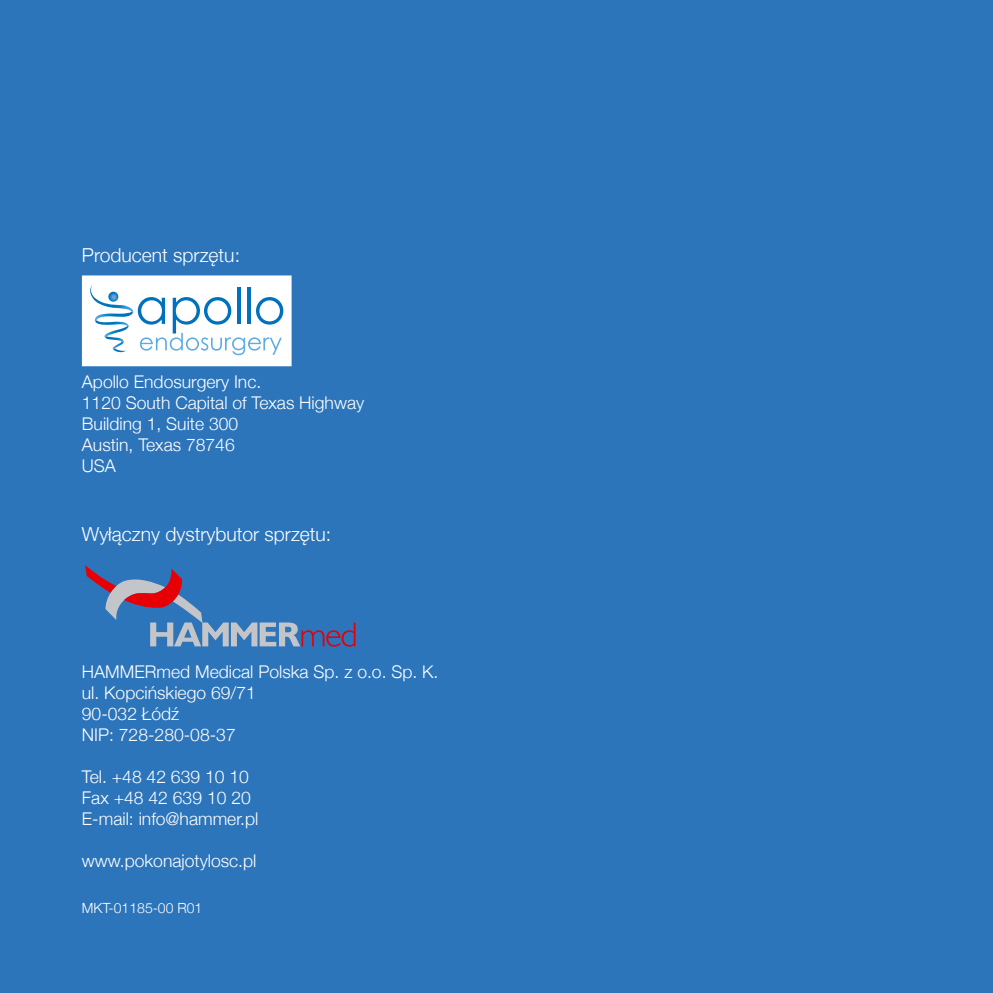
<style>
.page{position:relative;width:993px;height:993px;background:#fff}
.page>*{position:absolute;margin:0;border:0;box-sizing:border-box;transform-origin:0 0}
.t1{font:300 19.25px "Helvetica Neue";color:#fff}
.t2{font:300 17.5px/21px "Helvetica Neue";color:#fff}
.t3{font:300 14px "Helvetica Neue";color:#fff}
</style>
<div class="page">
<div style="left:0;top:0;width:992px;height:992px;background:#2c75bb"></div>
<svg style="left:85px;top:565px;width:270px;height:81px"></svg>
<div style="left:83px;top:276px;width:208px;height:89px;background:#fff"></div>
<svg style="left:90px;top:285px;width:193px;height:70px"></svg>
<div style="left:82px;top:275px;width:209px;height:91px;border:2px solid #fff"></div>
<p class="t1" style="left:82px;top:243px;width:159px">Producent sprzętu:</p>
<p class="t2" style="left:82px;top:370px;width:284px">Apollo Endosurgery Inc.<br>1120 South Capital of Texas Highway<br>Building 1, Suite 300<br>Austin, Texas 78746<br>USA</p>
<p class="t1" style="left:82px;top:522px;width:251px">Wyłączny dystrybutor sprzętu:</p>
<p class="t2" style="left:82px;top:660px;width:358px">HAMMERmed Medical Polska Sp. z o.o. Sp. K. ul. Kopcińskiego 69/71<br>90-032 Łódź<br>NIP : 728-280-08-37</p>
<p class="t2" style="left:82px;top:765px;width:178px">Tel. +48 42 639 10 10<br>Fax +48 42 639 10 20<br>E-mail: info@hammer.pl</p>
<p class="t2" style="left:82px;top:849px;width:176px">www.pokonajotylosc.pl</p>
<p class="t3" style="left:82px;top:898px;width:122px">MKT-01185-00 R01</p>
</div>
